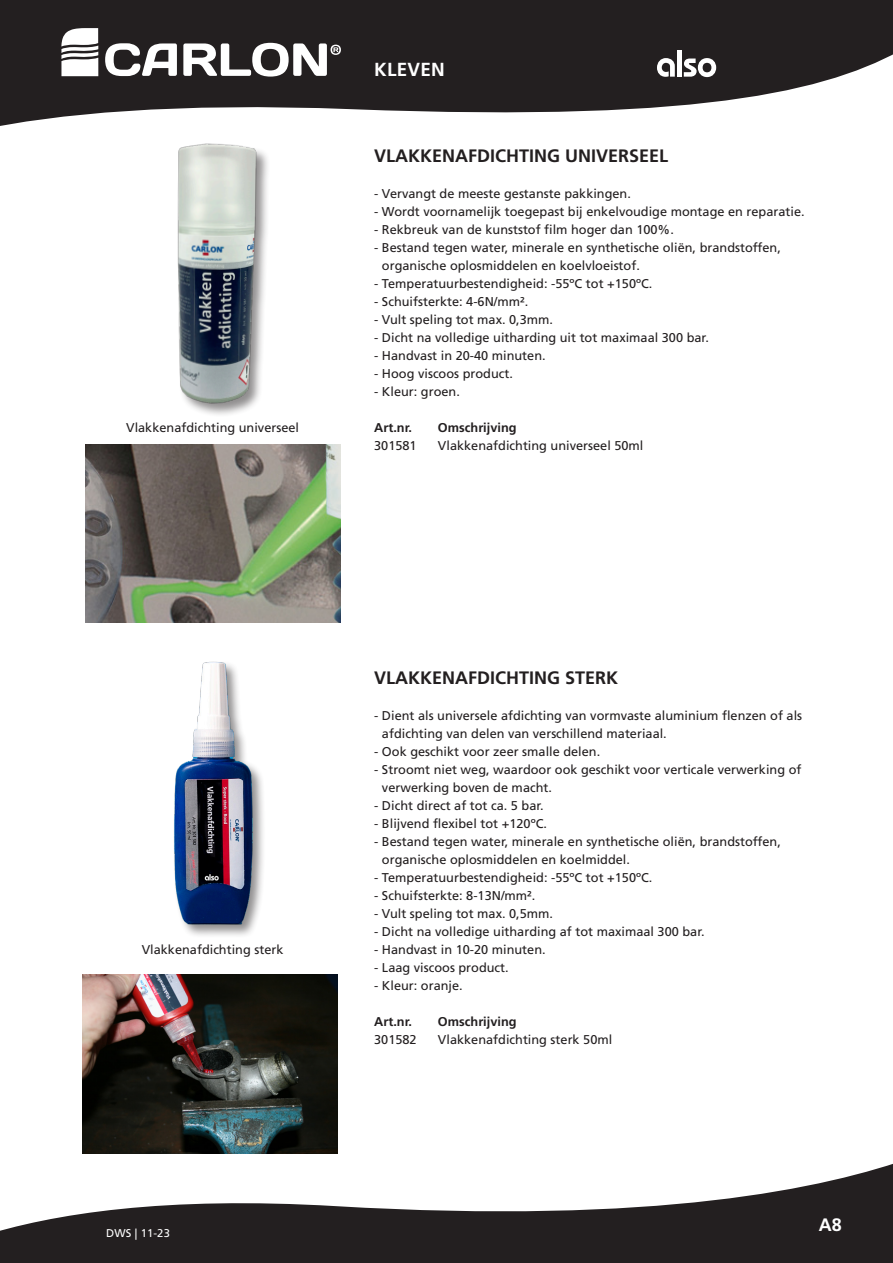
<style>
.page{position:relative;width:893px;height:1263px;background:#fff}
.page>*{position:absolute;margin:0;border:0;box-sizing:border-box;transform-origin:0 0}
.t1{font:700 18.9px "Frutiger LT Std";color:#fff}
.naam{font:700 18px "Frutiger LT Std";color:#231f20}
.t2{font:700 18px "Frutiger LT Std";color:#fff}
.omschrijving{font:12.75px/18px "Frutiger LT Std";color:#231f20}
.art_omschr_plat{font:12.75px "Frutiger LT Std";color:#231f20}
.art_omschr_vet{font:700 12.75px "Frutiger LT Std";color:#231f20}
.t3{font:11.25px "Frutiger LT Std";letter-spacing:.01em;color:#fff}
</style>
<div class="page">
<svg style="left:0;top:1164px;width:893px;height:99px;fill:#231f20"></svg>
<svg style="left:0;top:0;width:893px;height:126px;fill:#231f20"></svg>
<div style="left:374px;top:60px;width:84px;height:30px;background:#231f20"></div>
<div style="left:60px;top:26px;width:294px;height:65px;background:#231f20"></div>
<svg style="left:105px;top:43px;width:72px;height:33px"></svg>
<svg style="left:183px;top:43px;width:158px;height:34px"></svg>
<svg style="left:61px;top:28px;width:37px;height:48px;background:#d2d1d1"></svg>
<svg style="left:657px;top:58px;width:18px;height:19px"></svg>
<hr style="left:677px;top:51px;width:4px;height:26px;background:#fff">
<svg style="left:684px;top:58px;width:32px;height:19px"></svg>
<img style="left:85px;top:101px;width:255px;height:314px">
<img style="left:174px;top:661px;width:89px;height:275px">
<img style="left:85px;top:444px;width:255px;height:179px">
<img style="left:82px;top:975px;width:256px;height:178px">
<p class="omschrijving" style="left:126px;top:419px;width:174px">Vlakkenafdichting universeel</p>
<p class="t1" style="left:374px;top:58px;width:13px">KLEVEN</p>
<p class="naam" style="left:374px;top:145px;width:296px">VLAKKENAFDICHTING UNIVERSEEL</p>
<p class="omschrijving" style="left:374px;top:185px;width:258px">- Vervangt de meeste gestanste pakkingen.</p>
<p class="omschrijving" style="left:374px;top:203px;width:432px">- Wordt voornamelijk toegepast bij enkelvoudige montage en reparatie.</p>
<p class="omschrijving" style="left:374px;top:221px;width:301px">- Rekbreuk van de kunststof film hoger dan 100%.</p>
<p class="omschrijving" style="left:382px;top:239px;width:400px;text-indent:-8px">- Bestand tegen water, minerale en synthetische oliën, brandstoffen, organische oplosmiddelen en koelvloeistof.</p>
<p class="omschrijving" style="left:374px;top:275px;width:280px">- Temperatuurbestendigheid: -55ºC tot +150ºC.</p>
<p class="omschrijving" style="left:374px;top:293px;width:156px">- Schuifsterkte: 4-6N/mm².</p>
<p class="omschrijving" style="left:374px;top:311px;width:180px">- Vult speling tot max. 0,3mm.</p>
<p class="omschrijving" style="left:374px;top:329px;width:336px">- Dicht na volledige uitharding uit tot maximaal 300 bar.</p>
<p class="omschrijving" style="left:374px;top:347px;width:173px">- Handvast in 20-40 minuten.</p>
<p class="omschrijving" style="left:374px;top:365px;width:140px">- Hoog viscoos product.</p>
<p class="omschrijving" style="left:374px;top:383px;width:87px">- Kleur: groen.</p>
<p class="art_omschr_vet" style="left:374px;top:420px;width:39px">Art.nr.</p>
<p class="art_omschr_vet" style="left:438px;top:420px;width:80px">Omschrijving</p>
<p class="art_omschr_plat" style="left:374px;top:438px;width:44px">301581</p>
<p class="art_omschr_plat" style="left:438px;top:438px;width:207px">Vlakkenafdichting universeel 50ml</p>
<p class="omschrijving" style="left:142px;top:941px;width:143px">Vlakkenafdichting sterk</p>
<p class="t3" style="left:106px;top:1226px;width:65px">DWS | 11-23</p>
<p class="naam" style="left:374px;top:667px;width:246px">VLAKKENAFDICHTING STERK</p>
<p class="omschrijving" style="left:382px;top:707px;width:422px;text-indent:-8px">- Dient als universele afdichting van vormvaste aluminium flenzen of als afdichting van delen van verschillend materiaal.</p>
<p class="omschrijving" style="left:374px;top:743px;width:228px">- Ook geschikt voor zeer smalle delen.</p>
<p class="omschrijving" style="left:382px;top:761px;width:421px;text-indent:-8px">- Stroomt niet weg, waardoor ook geschikt voor verticale verwerking of verwerking boven de macht.</p>
<p class="omschrijving" style="left:374px;top:797px;width:171px">- Dicht direct af tot ca. 5 bar.</p>
<p class="omschrijving" style="left:374px;top:815px;width:174px">- Blijvend flexibel tot +120ºC.</p>
<p class="omschrijving" style="left:382px;top:833px;width:400px;text-indent:-8px">- Bestand tegen water, minerale en synthetische oliën, brandstoffen, organische oplosmiddelen en koelmiddel.</p>
<p class="omschrijving" style="left:374px;top:869px;width:280px">- Temperatuurbestendigheid: -55ºC tot +150ºC.</p>
<p class="omschrijving" style="left:374px;top:887px;width:163px">- Schuifsterkte: 8-13N/mm².</p>
<p class="omschrijving" style="left:374px;top:905px;width:180px">- Vult speling tot max. 0,5mm.</p>
<p class="omschrijving" style="left:374px;top:923px;width:332px">- Dicht na volledige uitharding af tot maximaal 300 bar.</p>
<p class="omschrijving" style="left:374px;top:941px;width:173px">- Handvast in 10-20 minuten.</p>
<p class="omschrijving" style="left:374px;top:959px;width:136px">- Laag viscoos product.</p>
<p class="omschrijving" style="left:374px;top:977px;width:90px">- Kleur: oranje.</p>
<p class="art_omschr_vet" style="left:374px;top:1014px;width:39px">Art.nr.</p>
<p class="art_omschr_vet" style="left:438px;top:1014px;width:80px">Omschrijving</p>
<p class="art_omschr_plat" style="left:374px;top:1032px;width:44px">301582</p>
<p class="art_omschr_plat" style="left:438px;top:1032px;width:176px">Vlakkenafdichting sterk 50ml</p>
<p class="t2" style="left:819px;top:1214px;width:25px">A8</p>
</div>
